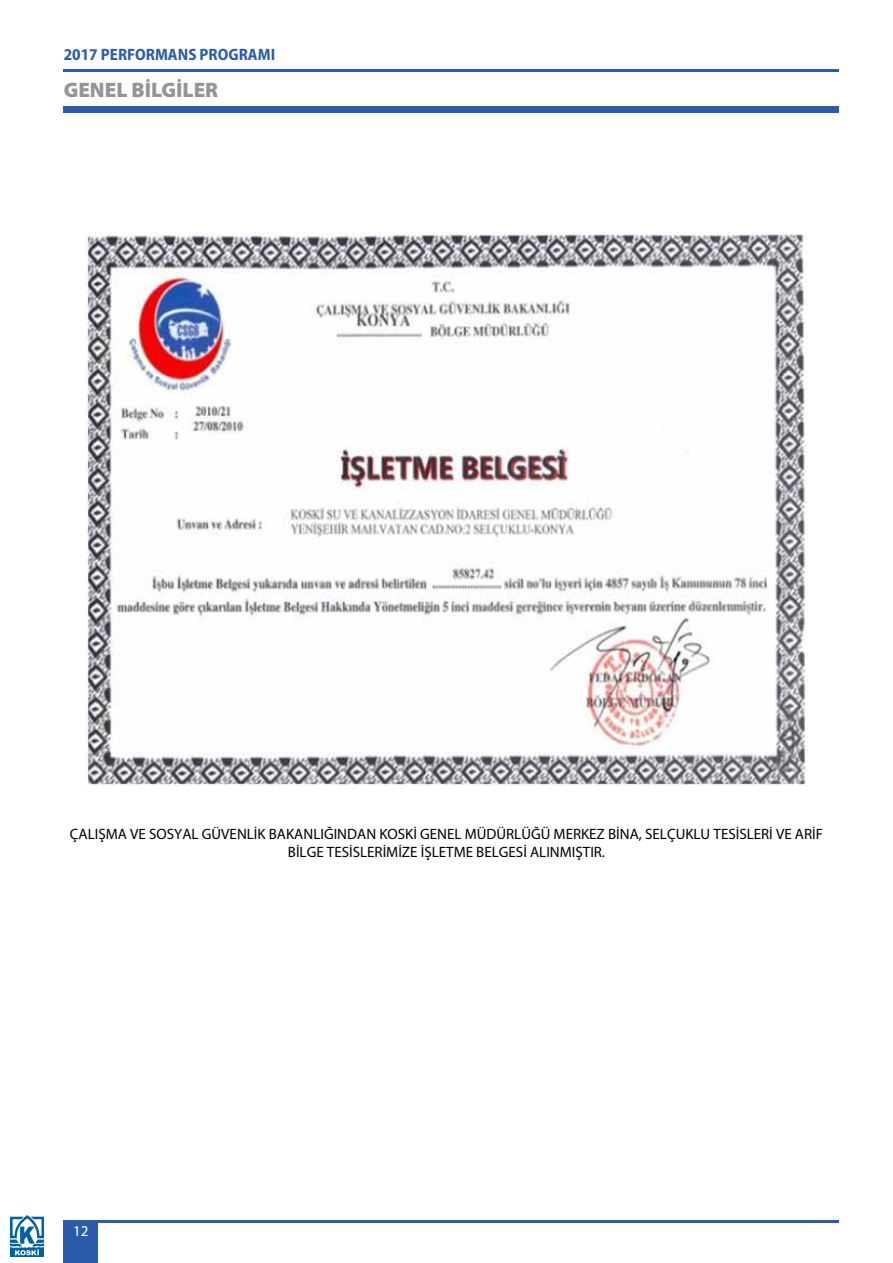
<style>
.page{position:relative;width:893px;height:1263px;background:#fff}
.page>*{position:absolute;margin:0;border:0;box-sizing:border-box;transform-origin:0 0}
.t1{font:900 21px "Myriad Pro";color:#939598}
.t2{font:700 semi-condensed 16.5px "Myriad Pro";color:#2a5caa}
.t3{font:15px/18px "Myriad Pro";color:#000;text-align:center}
.t4{font:15px "Myriad Pro";color:#fff}
</style>
<div class="page">
<div style="left:64px;top:1221px;width:34px;height:42px;background:#2a5caa"></div>
<svg style="left:10px;top:1215px;width:34px;height:42px"></svg>
<hr style="left:98px;top:1221px;width:741px;height:2px;background:#2a5caa">
<hr style="left:64px;top:69px;width:775px;height:3px;background:#2a5caa">
<div style="left:64px;top:106px;width:775px;height:7px;background:#2a5caa"></div>
<img style="left:85px;top:232px;width:723px;height:553px">
<p class="t2" style="left:64px;top:45px;width:213px">2017 PERFORMANS PROGRAMI</p>
<h1 class="t1" style="left:64px;top:78px;width:156px">GENEL BİLGİLER</h1>
<p class="t3" style="left:70px;top:824px;width:755px">ÇALIŞMA VE SOSYAL GÜVENLİK BAKANLIĞINDAN KOSKİ GENEL MÜDÜRLÜĞÜ MERKEZ BİNA, SELÇUKLU TESİSLERİ VE ARİF<br>BİLGE TESİSLERİMİZE İŞLETME BELGESİ ALINMIŞTIR.</p>
<p class="t4" style="left:73px;top:1222px;width:17px">12</p>
</div>
